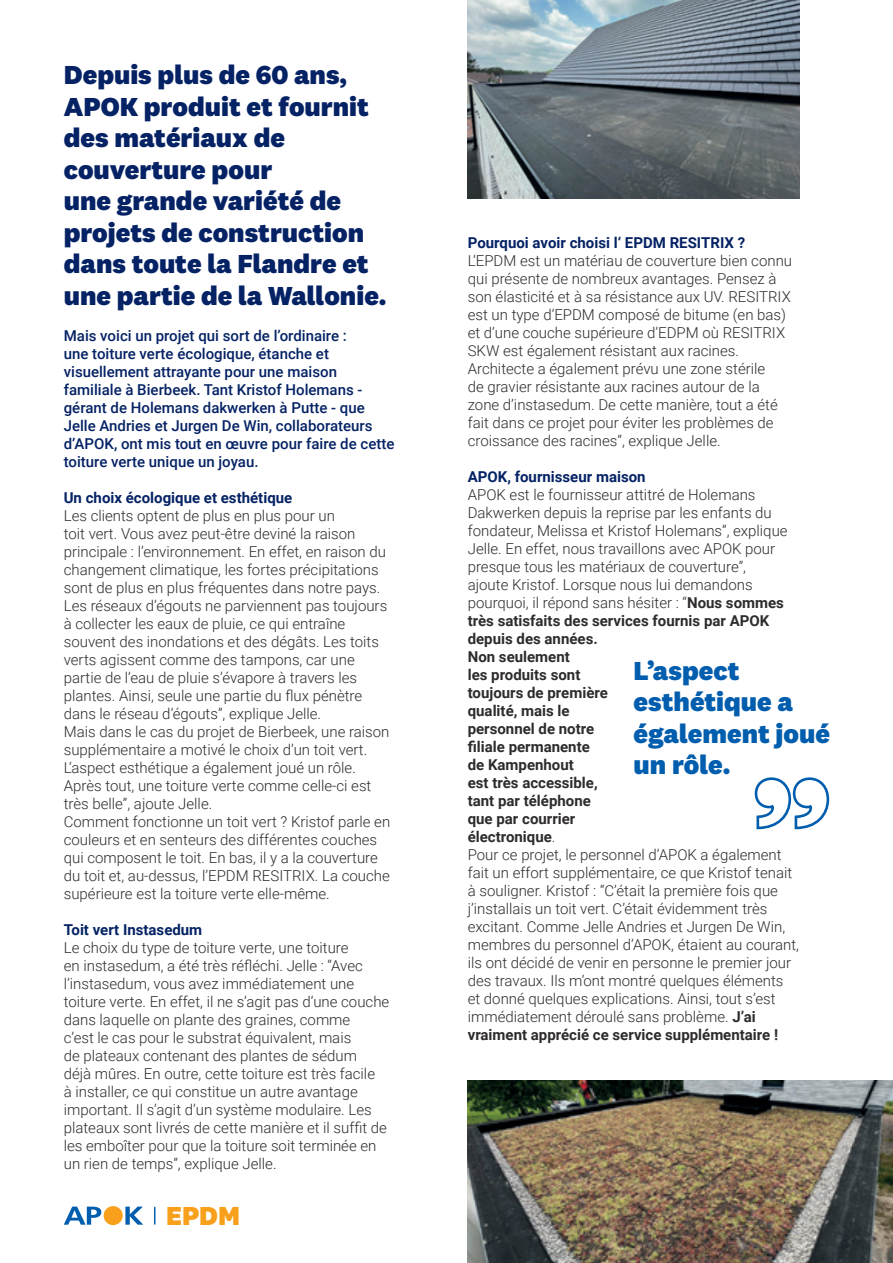
<style>
.page{position:relative;width:893px;height:1263px;background:#fff}
.page>*{position:absolute;margin:0;border:0;box-sizing:border-box;transform-origin:0 0}
.t1{font:800 27px/31.5px "National 2";color:#052265}
.t2{font:800 27px/31.5px "National 2";color:#015dad}
.t3{font:800 27px "National 2";color:#f89f1c}
.t4{font:300 15px/18px "Roboto";color:#2e2b2c}
.t5{font:500 15px/18px "Roboto";color:#052265}
.t6{font:700 15px "Roboto";color:#052265}
.s1{font-weight:700}
</style>
<div class="page">
<img style="left:468px;top:1080px;width:425px;height:183px">
<svg style="left:754px;top:777px;width:76px;height:53px"></svg>
<img style="left:468px;top:0;width:331px;height:199px">
<svg style="left:63px;top:1206px;width:93px;height:20px"></svg>
<h1 class="t1" style="left:64px;top:59px;width:324px">Depuis plus de 60 ans,<br>APOK produit et fournit des matériaux de couverture pour<br>une grande variété de projets de construction dans toute la Flandre et une partie de la Wallonie.</h1>
<p class="t5" style="left:64px;top:326px;width:332px">Mais voici un projet qui sort de l’ordinaire :<br>une toiture verte écologique, étanche et visuellement attrayante pour une maison familiale à Bierbeek. Tant Kristof Holemans - gérant de Holemans dakwerken à Putte - que Jelle Andries et Jurgen De Win, collaborateurs d’APOK, ont mis tout en œuvre pour faire de cette toiture verte unique un joyau.</p>
<p class="t6" style="left:64px;top:487px;width:230px">Un choix écologique et esthétique</p>
<p class="t4" style="left:64px;top:506px;width:328px">Les clients optent de plus en plus pour un<br>toit vert. Vous avez peut-être deviné la raison principale : l’environnement. En effet, en raison du changement climatique, les fortes précipitations sont de plus en plus fréquentes dans notre pays.<br>Les réseaux d’égouts ne parviennent pas toujours à collecter les eaux de pluie, ce qui entraîne souvent des inondations et des dégâts. Les toits verts agissent comme des tampons, car une partie de l’eau de pluie s’évapore à travers les plantes. Ainsi, seule une partie du flux pénètre dans le réseau d’égouts”, explique Jelle.<br>Mais dans le cas du projet de Bierbeek, une raison supplémentaire a motivé le choix d’un toit vert.<br>L’aspect esthétique a également joué un rôle.<br>Après tout, une toiture verte comme celle-ci est très belle”, ajoute Jelle.<br>Comment fonctionne un toit vert ? Kristof parle en couleurs et en senteurs des différentes couches qui composent le toit. En bas, il y a la couverture du toit et, au-dessus, l’EPDM RESITRIX. La couche supérieure est la toiture verte elle-même.</p>
<p class="t6" style="left:64px;top:919px;width:140px">Toit vert Instasedum</p>
<p class="t4" style="left:64px;top:938px;width:327px">Le choix du type de toiture verte, une toiture<br>en instasedum, a été très réfléchi. Jelle : “Avec l’instasedum, vous avez immédiatement une toiture verte. En effet, il ne s’agit pas d’une couche dans laquelle on plante des graines, comme<br>c’est le cas pour le substrat équivalent, mais<br>de plateaux contenant des plantes de sédum<br>déjà mûres. En outre, cette toiture est très facile<br>à installer, ce qui constitue un autre avantage important. Il s’agit d’un système modulaire. Les plateaux sont livrés de cette manière et il suffit de les emboîter pour que la toiture soit terminée en un rien de temps”, explique Jelle.</p>
<h1 class="t3" style="left:166px;top:1198px;width:75px">EPDM</h1>
<p class="t6" style="left:468px;top:232px;width:279px">Pourquoi avoir choisi l‘ EPDM RESITRIX ?</p>
<p class="t4" style="left:468px;top:251px;width:326px">L’EPDM est un matériau de couverture bien connu qui présente de nombreux avantages. Pensez à son élasticité et à sa résistance aux UV. RESITRIX est un type d’EPDM composé de bitume (en bas) et d’une couche supérieure d’EDPM où RESITRIX SKW est également résistant aux racines.<br>Architecte a également prévu une zone stérile<br>de gravier résistante aux racines autour de la zone d’instasedum. De cette manière, tout a été fait dans ce projet pour éviter les problèmes de croissance des racines”, explique Jelle.</p>
<p class="t6" style="left:468px;top:466px;width:179px">APOK, fournisseur maison</p>
<p class="t4" style="left:468px;top:485px;width:333px">APOK est le fournisseur attitré de Holemans Dakwerken depuis la reprise par les enfants du fondateur, Melissa et Kristof Holemans”, explique Jelle. En effet, nous travaillons avec APOK pour presque tous les matériaux de couverture”,<br>ajoute Kristof. Lorsque nous lui demandons pourquoi, il répond sans hésiter : “<span class="s1">Nous sommes très satisfaits des services fournis par APOK depuis des années.<br>Non seulement<br>les produits sont<br>toujours de première<br>qualité, mais le<br>personnel de notre<br>filiale permanente<br>de Kampenhout<br>est très accessible,<br>tant par téléphone<br>que par courrier<br>électronique</span>.<br>Pour ce projet, le personnel d’APOK a également fait un effort supplémentaire, ce que Kristof tenait à souligner. Kristof : “C’était la première fois que j’installais un toit vert. C’était évidemment très excitant. Comme Jelle Andries et Jurgen De Win, membres du personnel d’APOK, étaient au courant, ils ont décidé de venir en personne le premier jour des travaux. Ils m’ont montré quelques éléments et donné quelques explications. Ainsi, tout s’est immédiatement déroulé sans problème. <span class="s1">J’ai vraiment apprécié ce service supplémentaire !</span></p>
<h1 class="t2" style="left:634px;top:654px;width:198px">L’aspect esthétique a également joué un rôle.</h1>
</div>
